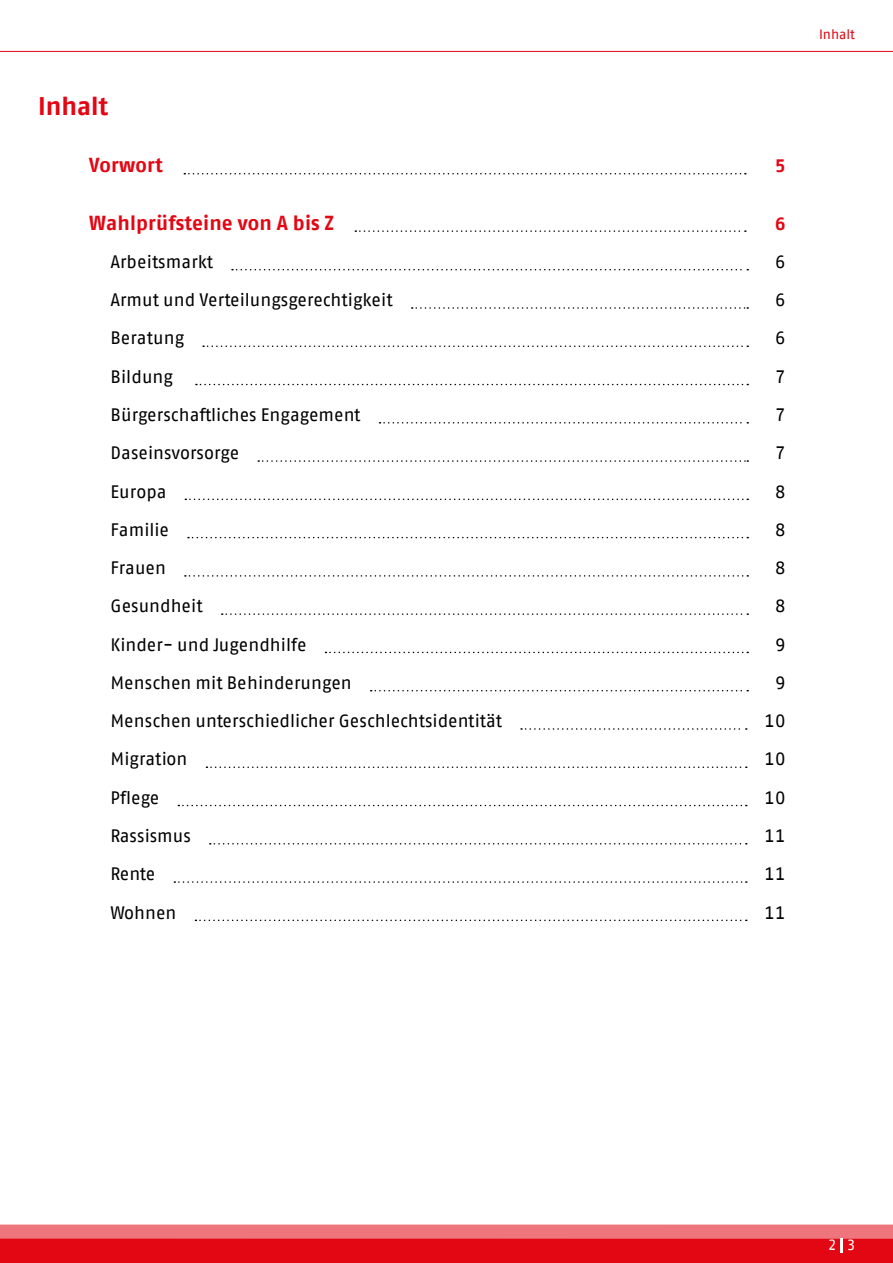
<style>
.page{position:relative;width:893px;height:1263px;background:#fff}
.page>*{position:absolute;margin:0;border:0;box-sizing:border-box;transform-origin:0 0}
.t1{font:700 25.5px "AWO Fago Office";color:#e30613}
.IHV_1{font:700 20.25px "AWO Fago Office";letter-spacing:.01em;color:#e30613}
.IHV_2{font:18px "AWO Fago Office";letter-spacing:.005em;color:#000}
.IHV_1-2{font:700 18px "AWO Fago Office";color:#e30613}
.Paginierung{font:15px "AWO Fago Office";color:#fff}
.t2{font:13.5px "AWO Fago Office";letter-spacing:-.005em;color:#e30613}
</style>
<div class="page">
<hr style="left:0;top:51px;width:893px;height:1px;background:#e30613">
<div style="left:0;top:1225px;width:893px;height:38px;background:#e30613"></div>
<div style="left:0;top:1225px;width:893px;height:14px;background:#ef757c"></div>
<svg style="left:841px;top:1239px;width:2px;height:14px"></svg>
<svg style="left:184px;top:173px;width:562px;height:1px"></svg>
<svg style="left:355px;top:230px;width:391px;height:2px"></svg>
<svg style="left:232px;top:269px;width:516px;height:1px"></svg>
<svg style="left:412px;top:307px;width:336px;height:2px"></svg>
<svg style="left:203px;top:345px;width:545px;height:2px"></svg>
<svg style="left:196px;top:384px;width:552px;height:1px"></svg>
<svg style="left:380px;top:422px;width:368px;height:1px"></svg>
<svg style="left:258px;top:460px;width:490px;height:2px"></svg>
<svg style="left:185px;top:499px;width:563px;height:1px"></svg>
<svg style="left:188px;top:537px;width:560px;height:1px"></svg>
<svg style="left:185px;top:575px;width:563px;height:2px"></svg>
<svg style="left:222px;top:613px;width:526px;height:2px"></svg>
<svg style="left:325px;top:652px;width:423px;height:1px"></svg>
<svg style="left:371px;top:690px;width:377px;height:1px"></svg>
<svg style="left:521px;top:728px;width:226px;height:2px"></svg>
<svg style="left:206px;top:766px;width:541px;height:2px"></svg>
<svg style="left:178px;top:805px;width:569px;height:1px"></svg>
<svg style="left:210px;top:843px;width:537px;height:1px"></svg>
<svg style="left:174px;top:881px;width:573px;height:2px"></svg>
<svg style="left:195px;top:919px;width:552px;height:2px"></svg>
<h1 class="t1" style="left:38px;top:91px;width:71px">Inhalt</h1>
<p class="IHV_1" style="left:89px;top:153px;width:75px">Vorwort</p>
<p class="IHV_1-2" style="left:775px;top:155px;width:12px">5</p>
<p class="IHV_1" style="left:89px;top:211px;width:246px">Wahlprüfsteine von A bis Z</p>
<p class="IHV_1-2" style="left:775px;top:213px;width:12px">6</p>
<p class="IHV_2" style="left:111px;top:251px;width:104px">Arbeitsmarkt</p>
<p class="IHV_2" style="left:775px;top:251px;width:12px">6</p>
<p class="IHV_2" style="left:111px;top:290px;width:284px">Armut und Verteilungsgerechtigkeit</p>
<p class="IHV_2" style="left:775px;top:290px;width:12px">6</p>
<p class="IHV_2" style="left:111px;top:328px;width:75px">Beratung</p>
<p class="IHV_2" style="left:775px;top:328px;width:12px">6</p>
<p class="IHV_2" style="left:111px;top:366px;width:64px">Bildung</p>
<p class="IHV_2" style="left:775px;top:366px;width:12px">7</p>
<p class="IHV_2" style="left:111px;top:404px;width:252px">Bürgerschaftliches Engagement</p>
<p class="IHV_2" style="left:775px;top:404px;width:12px">7</p>
<p class="IHV_2" style="left:111px;top:443px;width:130px">Daseinsvorsorge</p>
<p class="IHV_2" style="left:775px;top:443px;width:12px">7</p>
<p class="IHV_2" style="left:111px;top:481px;width:57px">Europa</p>
<p class="IHV_2" style="left:775px;top:481px;width:12px">8</p>
<p class="IHV_2" style="left:111px;top:519px;width:60px">Familie</p>
<p class="IHV_2" style="left:775px;top:519px;width:12px">8</p>
<p class="IHV_2" style="left:111px;top:558px;width:57px">Frauen</p>
<p class="IHV_2" style="left:775px;top:558px;width:12px">8</p>
<p class="IHV_2" style="left:111px;top:596px;width:94px">Gesundheit</p>
<p class="IHV_2" style="left:775px;top:596px;width:12px">8</p>
<p class="IHV_2" style="left:111px;top:634px;width:197px">Kinder- und Jugendhilfe</p>
<p class="IHV_2" style="left:775px;top:634px;width:12px">9</p>
<p class="IHV_2" style="left:111px;top:672px;width:243px">Menschen mit Behinderungen</p>
<p class="IHV_2" style="left:775px;top:672px;width:12px">9</p>
<p class="IHV_2" style="left:111px;top:711px;width:393px">Menschen unterschiedlicher Geschlechtsidentität</p>
<p class="IHV_2" style="left:765px;top:711px;width:22px">10</p>
<p class="IHV_2" style="left:111px;top:749px;width:78px">Migration</p>
<p class="IHV_2" style="left:765px;top:749px;width:22px">10</p>
<p class="IHV_2" style="left:111px;top:787px;width:50px">Pflege</p>
<p class="IHV_2" style="left:765px;top:787px;width:22px">10</p>
<p class="IHV_2" style="left:111px;top:825px;width:82px">Rassismus</p>
<p class="IHV_2" style="left:765px;top:825px;width:22px">11</p>
<p class="IHV_2" style="left:111px;top:864px;width:46px">Rente</p>
<p class="IHV_2" style="left:765px;top:864px;width:22px">11</p>
<p class="IHV_2" style="left:111px;top:902px;width:67px">Wohnen</p>
<p class="IHV_2" style="left:765px;top:902px;width:22px">11</p>
<p class="t2" style="left:819px;top:26px;width:37px">Inhalt</p>
<p class="Paginierung" style="left:828px;top:1236px;width:10px">2</p>
<p class="Paginierung" style="left:847px;top:1236px;width:10px">3</p>
</div>
